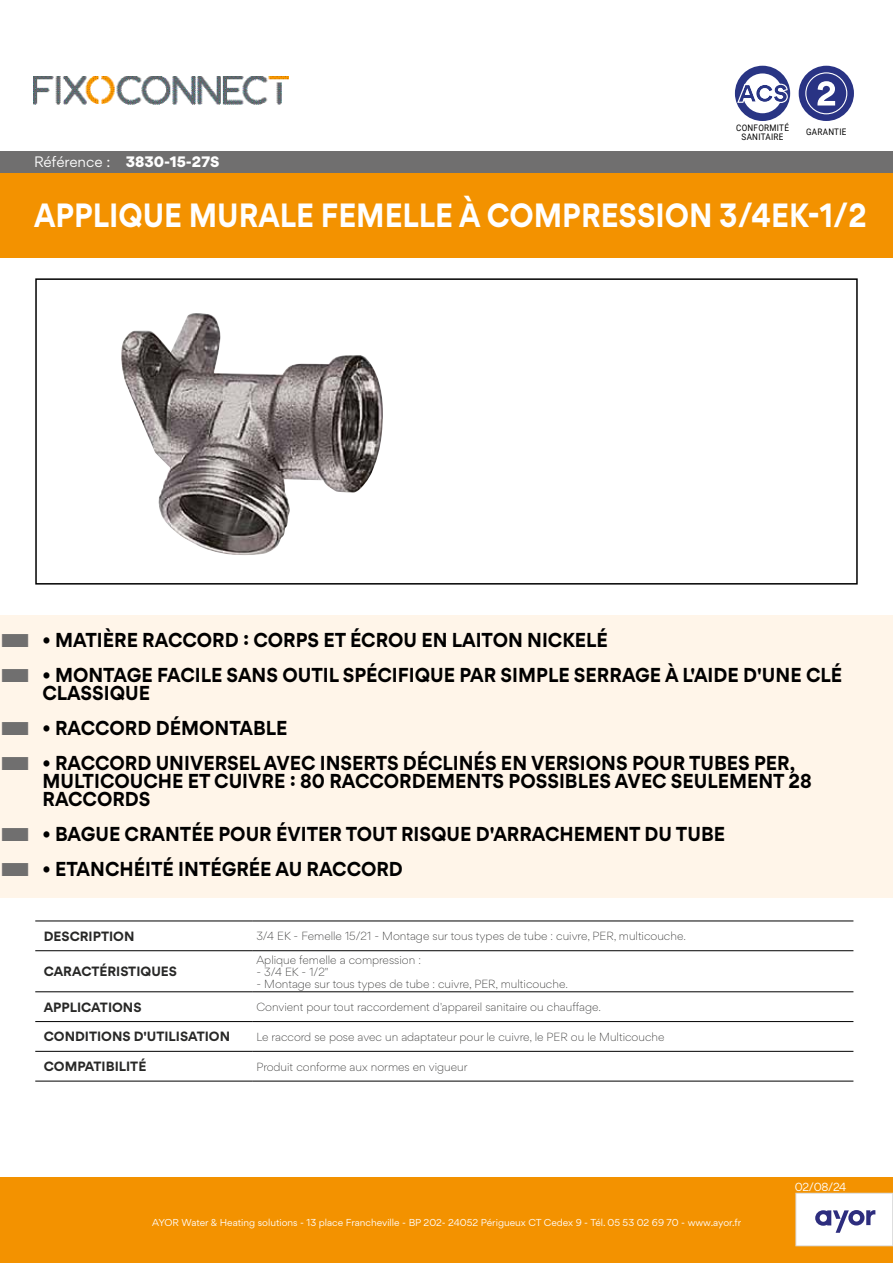
<style>
.page{position:relative;width:893px;height:1263px;background:#fff}
.page>*{position:absolute;margin:0;border:0;box-sizing:border-box;transform-origin:0 0}
.t1{font:700 30px "Gordita";color:#fff;scale:.9 1}
.t2{font:700 18px/18px "Gordita";color:#000;scale:.95 1}
.t3{font:900 13.5px "Gordita";color:#fff}
.t4{font:700 12px "Gordita";color:#282827}
.t5{font:300 10.5px "Gordita";color:#282827}
.t6{font:10.5px "Gordita";color:#fff}
.t7{font:9px "Gordita";color:#fff}
.t8{font:9px/9px "Roboto";letter-spacing:.035em;color:#000;text-align:center;scale:.9 1}
.s1{font-weight:400}
</style>
<div class="page">
<div style="left:0;top:1178px;width:893px;height:85px;background:#f39200"></div>
<div style="left:796px;top:1193px;width:97px;height:53px;background:#fff"></div>
<div style="left:795px;top:1193px;width:98px;height:53px;border:1px solid #dadada"></div>
<img style="left:121px;top:313px;width:262px;height:242px">
<div style="left:0;top:172px;width:893px;height:85px;background:#f39200"></div>
<hr style="left:35px;top:920px;width:217px;height:1px;background:#000">
<hr style="left:252px;top:920px;width:601px;height:1px;background:#000">
<hr style="left:35px;top:950px;width:217px;height:1px;background:#000">
<hr style="left:252px;top:950px;width:601px;height:1px;background:#000">
<hr style="left:35px;top:991px;width:217px;height:1px;background:#000">
<hr style="left:252px;top:991px;width:601px;height:1px;background:#000">
<hr style="left:35px;top:1021px;width:217px;height:1px;background:#000">
<hr style="left:252px;top:1021px;width:601px;height:1px;background:#000">
<hr style="left:35px;top:1051px;width:217px;height:1px;background:#000">
<hr style="left:252px;top:1051px;width:601px;height:1px;background:#000">
<hr style="left:35px;top:1081px;width:217px;height:1px;background:#000">
<hr style="left:252px;top:1081px;width:601px;height:1px;background:#000">
<div style="left:735px;top:66px;width:55px;height:55px;background:#293584;border-radius:50%"></div>
<div style="left:743px;top:73px;width:39px;height:40px;background:#fff;border-radius:50%"></div>
<svg style="left:737px;top:84px;width:51px;height:19px"></svg>
<div style="left:799px;top:66px;width:55px;height:55px;background:#293384;border-radius:50%"></div>
<svg style="left:805px;top:72px;width:42px;height:42px"></svg>
<div style="left:35px;top:278px;width:823px;height:307px;border:2px solid #000"></div>
<div style="left:0;top:615px;width:893px;height:54px;background:#fff5e9"></div>
<div style="left:0;top:650px;width:893px;height:72px;background:#fff5e9"></div>
<div style="left:0;top:703px;width:893px;height:54px;background:#fff5e9"></div>
<div style="left:0;top:738px;width:893px;height:90px;background:#fff5e9"></div>
<div style="left:0;top:809px;width:893px;height:54px;background:#fff5e9"></div>
<div style="left:0;top:844px;width:893px;height:54px;background:#fff5e9"></div>
<svg style="left:815px;top:1210px;width:60px;height:23px"></svg>
<img style="left:33px;top:77px;width:255px;height:28px">
<div style="left:0;top:151px;width:893px;height:21px;background:#706f6f"></div>
<p class="t3" style="left:34px;top:155px;width:187px"><span class="s1">Référence :</span> 3830-15-27S</p>
<p class="t8" style="left:736px;top:123px;width:60px">CONFORMITÉ<br>SANITAIRE</p>
<p class="t8" style="left:806px;top:127px;width:46px">GARANTIE</p>
<h1 class="t1" style="left:34px;top:196px;width:927px">APPLIQUE MURALE FEMELLE À COMPRESSION 3/4EK-1/2</h1>
<p class="t2" style="left:43px;top:630px;width:597px">• MATIÈRE RACCORD : CORPS ET ÉCROU EN LAITON NICKELÉ</p>
<p class="t2" style="left:43px;top:665px;width:843px">• MONTAGE FACILE SANS OUTIL SPÉCIFIQUE PAR SIMPLE SERRAGE À L'AIDE D'UNE CLÉ<br>CLASSIQUE</p>
<p class="t2" style="left:43px;top:718px;width:259px">• RACCORD DÉMONTABLE</p>
<p class="t2" style="left:43px;top:753px;width:811px">• RACCORD UNIVERSEL AVEC INSERTS DÉCLINÉS EN VERSIONS POUR TUBES PER,<br>MULTICOUCHE ET CUIVRE : 80 RACCORDEMENTS POSSIBLES AVEC SEULEMENT 28<br>RACCORDS</p>
<p class="t2" style="left:43px;top:824px;width:720px">• BAGUE CRANTÉE POUR ÉVITER TOUT RISQUE D'ARRACHEMENT DU TUBE</p>
<p class="t2" style="left:43px;top:859px;width:381px">• ETANCHÉITÉ INTÉGRÉE AU RACCORD</p>
<p class="t4" style="left:44px;top:928px;width:92px">DESCRIPTION</p>
<p class="t5" style="left:256px;top:931px;width:431px">3/4 EK - Femelle 15/21 - Montage sur tous types de tube : cuivre, PER, multicouche.</p>
<p class="t4" style="left:44px;top:964px;width:135px">CARACTÉRISTIQUES</p>
<p class="t5" style="left:256px;top:954px;width:166px">Aplique femelle a compression :</p>
<p class="t5" style="left:256px;top:966px;width:74px">- 3/4 EK - 1/2"</p>
<p class="t5" style="left:256px;top:978px;width:313px">- Montage sur tous types de tube : cuivre, PER, multicouche.</p>
<p class="t4" style="left:44px;top:999px;width:99px">APPLICATIONS</p>
<p class="t5" style="left:256px;top:1002px;width:346px">Convient pour tout raccordement d'appareil sanitaire ou chauffage.</p>
<p class="t4" style="left:44px;top:1029px;width:188px">CONDITIONS D'UTILISATION</p>
<p class="t5" style="left:256px;top:1032px;width:410px">Le raccord se pose avec un adaptateur pour le cuivre, le PER ou le Multicouche</p>
<p class="t4" style="left:44px;top:1058px;width:104px">COMPATIBILITÉ</p>
<p class="t5" style="left:256px;top:1061px;width:213px">Produit conforme aux normes en vigueur</p>
<p class="t7" style="left:152px;top:1219px;width:590px">AYOR Water &amp; Heating solutions - 13 place Francheville - BP 202- 24052 Périgueux CT Cedex 9 - Tél. 05 53 02 69 70 - www.ayor.fr</p>
<p class="t6" style="left:795px;top:1182px;width:53px">02/08/24</p>
</div>
